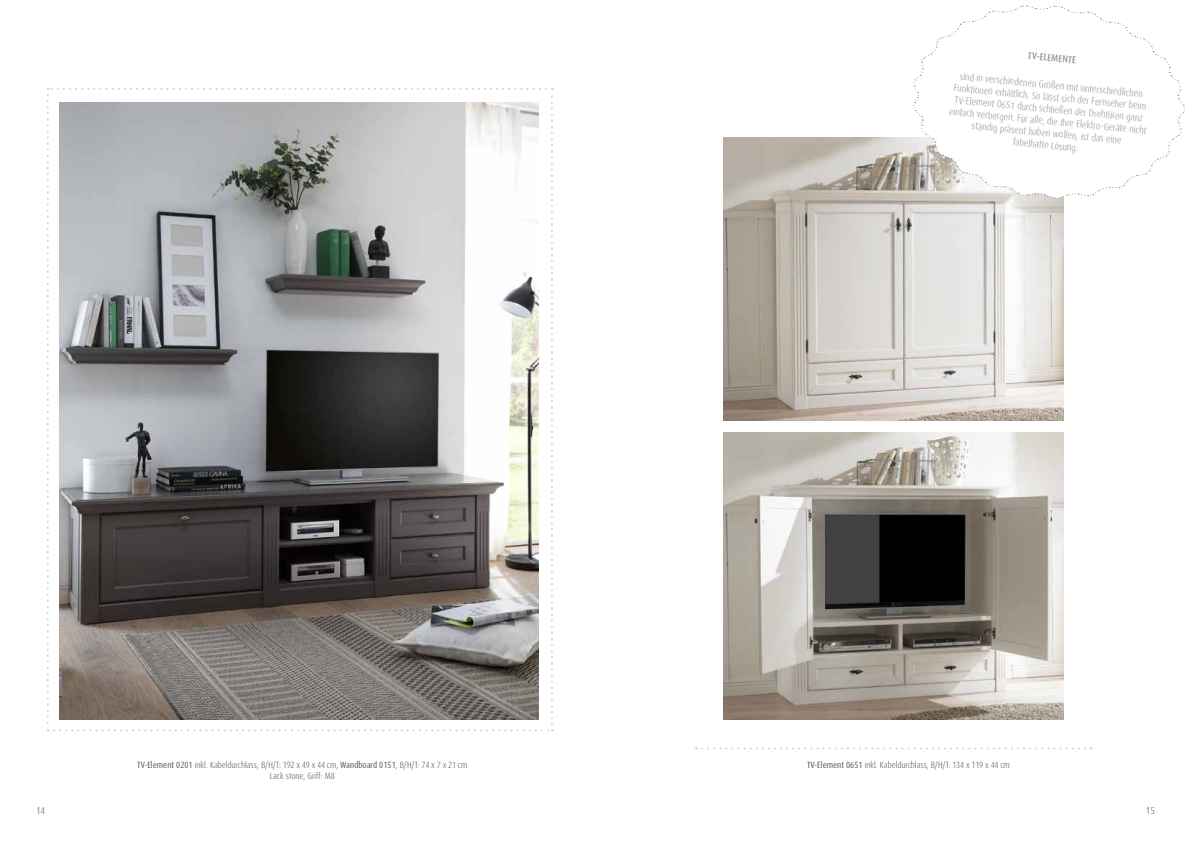
<style>
.page{position:relative;width:1191px;height:842px;background:#fff}
.page>*{position:absolute;margin:0;border:0;box-sizing:border-box;transform-origin:0 0}
.t1{font:300 condensed 10px/12px "Dax Pro";color:#929292;text-align:center}
.t2{font:500 condensed 10px "Dax Pro";color:#929292}
.t3{font:300 condensed 10px "Dax Pro";color:#58514d}
.t4{font:300 condensed 9px/10.8px "Dax Pro";color:#58514d;text-align:center}
.s1{font-weight:400}
</style>
<div class="page">
<img style="left:723px;top:433px;width:340px;height:287px">
<img style="left:723px;top:138px;width:340px;height:283px">
<svg style="left:47px;top:88px;width:506px;height:643px"></svg>
<svg style="left:696px;top:747px;width:395px;height:2px"></svg>
<svg style="left:912px;top:5px;width:272px;height:194px"></svg>
<p class="t2" style="left:1028px;top:49px;width:50px;rotate:6deg">TV-ELEMENTE</p>
<p class="t1" style="left:953px;top:69px;width:200px;rotate:6deg">sind in verschiedenen Größen mit unterschiedlichen Funktionen erhältlich. So lässt sich der Fernseher beim TV-Element 0651 durch schließen der Drehtüren ganz einfach verbergen. Für alle, die Ihre Elektro-Geräte nicht ständig präsent haben wollen, ist das eine<br>fabelhafte Lösung.</p>
<p class="t4" style="left:137px;top:760px;width:331px"><span class="s1">TV-Element 0201</span> inkl. Kabeldurchlass, B/H/T: 192 x 49 x 44 cm, <span class="s1">Wandboard 0151</span>, B/H/T: 74 x 7 x 21 cm<br>Lack stone, Griff: M8</p>
<p class="t4" style="left:807px;top:760px;width:204px"><span class="s1">TV-Element 0651</span> inkl. Kabeldurchlass, B/H/T: 134 x 119 x 44 cm</p>
<p class="t3" style="left:36px;top:804px;width:10px">14</p>
<p class="t3" style="left:1146px;top:804px;width:10px">15</p>
</div>
